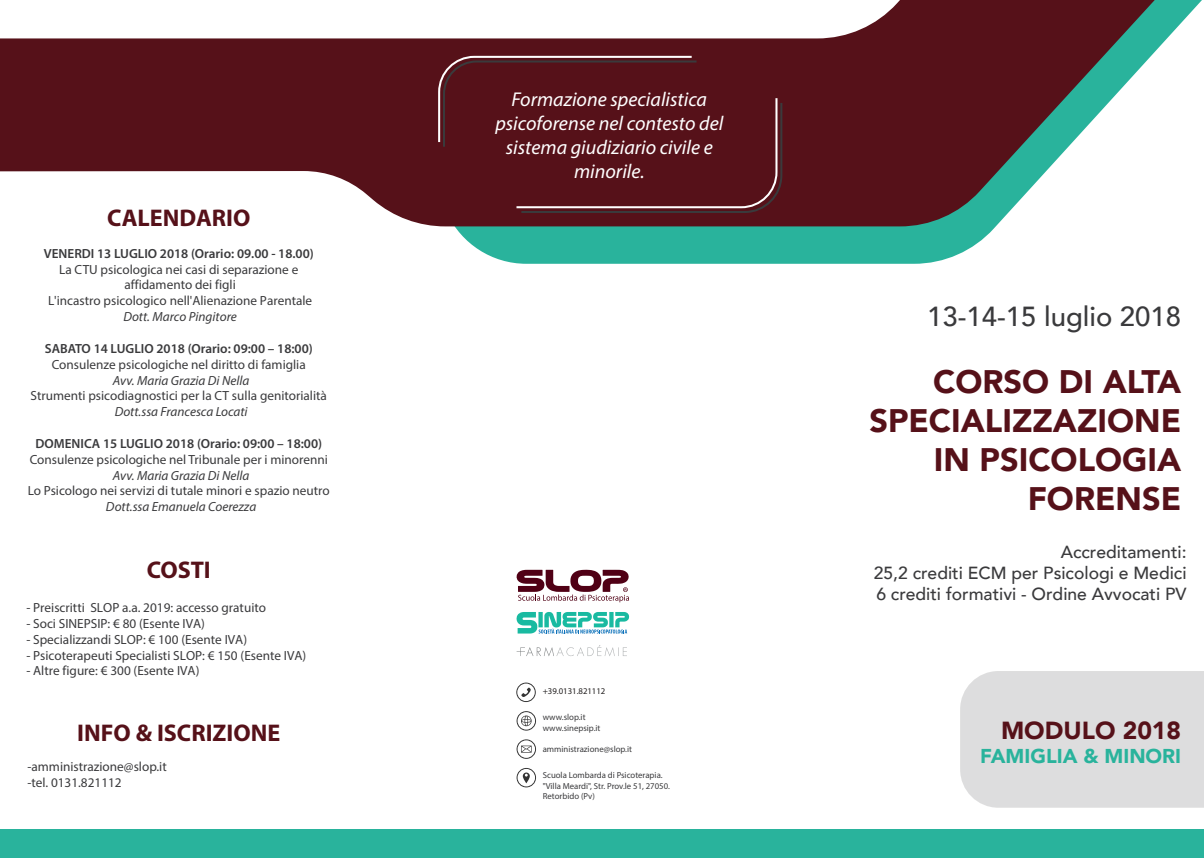
<style>
.page{position:relative;width:1204px;height:858px;background:#fff}
.page>*{position:absolute;margin:0;border:0;box-sizing:border-box;transform-origin:0 0}
.t1{font:900 32.5px/39px "Avenir";color:#561119;text-align:right}
.t2{font:500 27.5px "Avenir";color:#3a3a3c}
.t3{font:900 24.75px "Avenir";color:#561119}
.t4{font:700 24.25px "Myriad Pro";color:#561119}
.t5{font:italic 20px/24px "Myriad Pro";color:#fff;text-align:center}
.t6{font:900 20px "Avenir";color:#29b39c}
.t7{font:500 17.5px/21px "Avenir";color:#3a3a3c;text-align:justify}
.t8{font:13.25px/16px "Myriad Pro";color:#3a3a3c;text-align:center}
.t9{font:600 13.25px "Myriad Pro";color:#3a3a3c}
.t10{font:italic 13.25px "Myriad Pro";color:#3a3a3c}
.t11{font:8.75px/10.5px "Myriad Pro";color:#3a3a3c}
.t12{font:8.75px "Myriad Pro";color:#221f1f}
</style>
<div class="page">
<div style="left:960px;top:671px;width:244px;height:136px;background:#ddddde"></div>
<svg style="left:439px;top:0;width:763px;height:264px;fill:#2bb39c"></svg>
<svg style="left:0;top:0;width:1167px;height:226px;fill:#561119"></svg>
<div style="left:438px;top:56px;width:344px;height:157px;background:#561119"></div>
<svg style="left:516px;top:569px;width:113px;height:33px"></svg>
<svg style="left:516px;top:645px;width:111px;height:11px"></svg>
<svg style="left:516px;top:682px;width:20px;height:19px"></svg>
<svg style="left:516px;top:739px;width:20px;height:19px"></svg>
<svg style="left:516px;top:711px;width:20px;height:19px"></svg>
<svg style="left:516px;top:768px;width:20px;height:19px"></svg>
<svg style="left:523px;top:772px;width:7px;height:11px"></svg>
<svg style="left:516px;top:612px;width:113px;height:21px"></svg>
<div style="left:0;top:829px;width:1204px;height:28px;background:#29b39c"></div>
<h3 class="t4" style="left:107px;top:202px;width:145px">CALENDARIO</h3>
<p class="t9" style="left:44px;top:245px;width:271px">VENERDI 13 LUGLIO 2018 (Orario: 09.00 - 18.00)</p>
<p class="t8" style="left:48px;top:261px;width:266px">La CTU psicologica nei casi di separazione e affidamento dei figli<br>L'incastro psicologico nell'Alienazione Parentale</p>
<p class="t10" style="left:123px;top:308px;width:115px">Dott. Marco Pingitore</p>
<p class="t9" style="left:45px;top:340px;width:269px">SABATO 14 LUGLIO 2018 (Orario: 09:00 – 18:00)</p>
<p class="t8" style="left:52px;top:356px;width:256px">Consulenze psicologiche nel diritto di famiglia</p>
<p class="t10" style="left:113px;top:372px;width:138px">Avv. Maria Grazia Di Nella</p>
<p class="t8" style="left:31px;top:387px;width:298px">Strumenti psicodiagnostici per la CT sulla genitorialità</p>
<p class="t10" style="left:115px;top:403px;width:134px">Dott.ssa Francesca Locati</p>
<p class="t9" style="left:35px;top:435px;width:288px">DOMENICA 15 LUGLIO 2018 (Orario: 09:00 – 18:00)</p>
<p class="t8" style="left:30px;top:451px;width:300px">Consulenze psicologiche nel Tribunale per i minorenni</p>
<p class="t10" style="left:113px;top:466px;width:138px">Avv. Maria Grazia Di Nella</p>
<p class="t8" style="left:28px;top:482px;width:303px">Lo Psicologo nei servizi di tutale minori e spazio neutro</p>
<p class="t10" style="left:106px;top:498px;width:152px">Dott.ssa Emanuela Coerezza</p>
<h3 class="t4" style="left:147px;top:554px;width:66px">COSTI</h3>
<p class="t8" style="left:26px;top:599px;width:241px">- Preiscritti SLOP a.a. 2019: accesso gratuito</p>
<p class="t8" style="left:26px;top:614px;width:180px">- Soci SINEPSIP: € 80 (Esente IVA)</p>
<p class="t8" style="left:26px;top:630px;width:222px">- Specializzandi SLOP: € 100 (Esente IVA)</p>
<p class="t8" style="left:26px;top:646px;width:282px">- Psicoterapeuti Specialisti SLOP: € 150 (Esente IVA)</p>
<p class="t8" style="left:26px;top:662px;width:175px">- Altre figure: € 300 (Esente IVA)</p>
<h3 class="t4" style="left:77px;top:716px;width:205px">INFO &amp; ISCRIZIONE</h3>
<p class="t8" style="left:27px;top:758px;width:141px;text-align:left">-amministrazione@slop.it -tel. 0131.821112</p>
<h3 class="t5" style="left:495px;top:87px;width:229px">Formazione specialistica psicoforense nel contesto del sistema giudiziario civile e minorile.</h3>
<p class="t12" style="left:543px;top:685px;width:64px">+39.0131.821112</p>
<p class="t11" style="left:543px;top:711px;width:59px">www.slop.it www.sinepsip.it</p>
<p class="t11" style="left:543px;top:743px;width:91px">amministrazione@slop.it</p>
<p class="t11" style="left:543px;top:769px;width:129px">Scuola Lombarda di Psicoterapia. "Villa Meardi", Str. Prov.le 51, 27050.<br>Retorbido (Pv)</p>
<h2 class="t2" style="left:927px;top:293px;width:255px">13-14-15 luglio 2018</h2>
<h1 class="t1" style="left:869px;top:360px;width:313px">CORSO DI ALTA<br>SPECIALIZZAZIONE<br>IN PSICOLOGIA<br>FORENSE</h1>
<h3 class="t7" style="left:874px;top:540px;width:314px;text-indent:187px">Accreditamenti:<br>25,2 crediti ECM per Psicologi e Medici 6 crediti formativi - Ordine Avvocati PV</h3>
<h3 class="t3" style="left:1001px;top:708px;width:182px">MODULO 2018</h3>
<h3 class="t6" style="left:980px;top:738px;width:203px">FAMIGLIA &amp; MINORI</h3>
</div>
